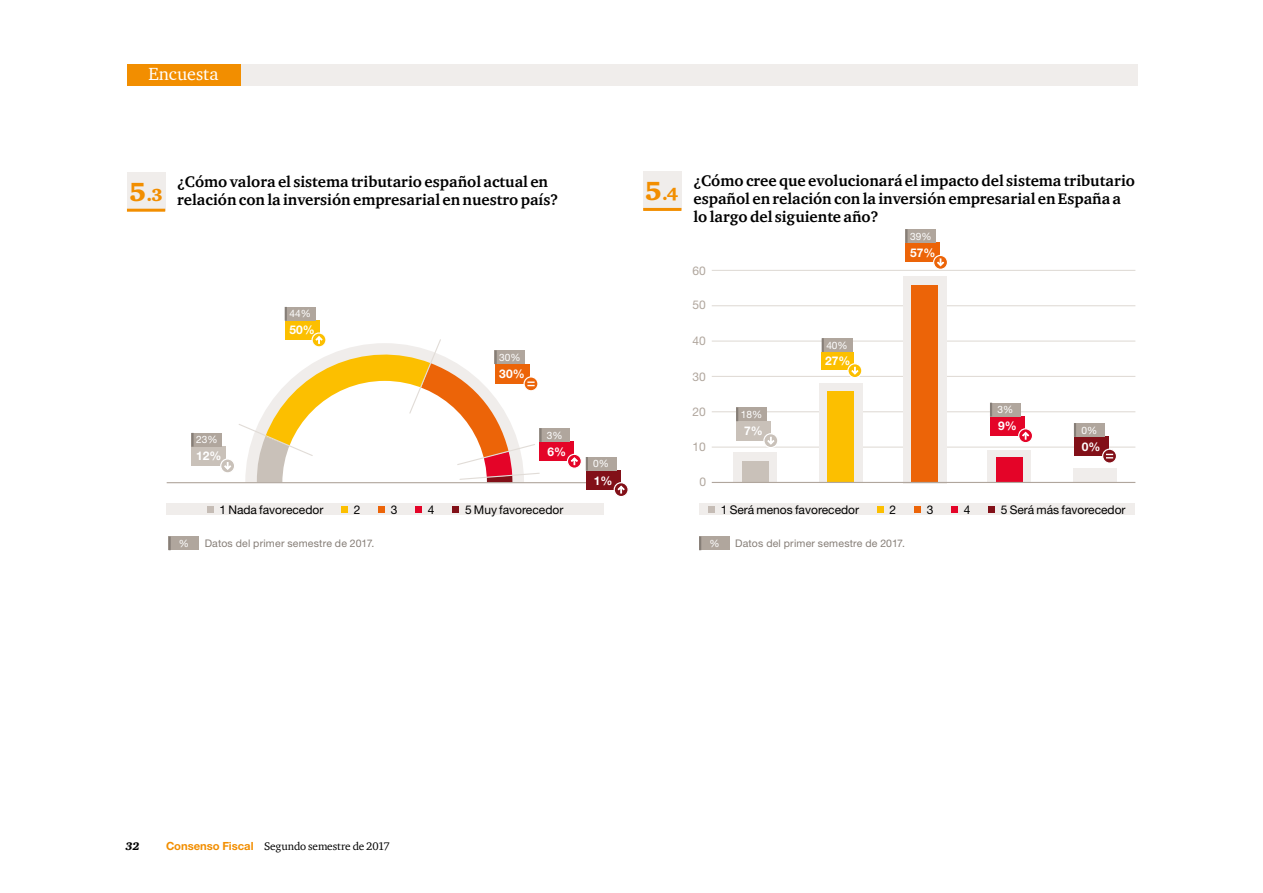
<style>
.page{position:relative;width:1263px;height:893px;background:#fff}
.page>*{position:absolute;margin:0;border:0;box-sizing:border-box;transform-origin:0 0}
.t1{font:18px "ITC Charter Com";letter-spacing:.005em;color:#fff}
.t2{font:900 18px "Charter IT Cby BT";color:#f28e00}
.t3{font:700 15.75px/18px "ITC Charter Com";color:#000}
.t4{font:12px "Helvetica Neue LT Std";color:#000}
.t5{font:700 12px "Helvetica Neue LT Std";color:#fff}
.t6{font:12px "Helvetica Neue LT Std";color:#b0a69d}
.t7{font:11.25px "ITC Charter Com";letter-spacing:-.01em;color:#000}
.t8{font:italic 900 11.25px "ITC Charter Com";color:#000}
.t9{font:10.5px "Helvetica Neue LT Std";letter-spacing:.02em;color:#867e77}
.t10{font:10.2px "Helvetica Neue LT Std";color:#fff}
.s1{font-size:27px}
.s2{font-family:"Helvetica Neue LT Std";font-weight:700;color:#f28e00}
</style>
<div class="page">
<hr style="left:712px;top:270px;width:423px;height:1px;background:#e1dcd7">
<hr style="left:712px;top:305px;width:423px;height:1px;background:#e1dcd7">
<hr style="left:712px;top:340px;width:423px;height:2px;background:#e1dcd7">
<hr style="left:712px;top:376px;width:423px;height:1px;background:#e1dcd7">
<hr style="left:712px;top:411px;width:423px;height:1px;background:#e1dcd7">
<hr style="left:712px;top:447px;width:423px;height:1px;background:#e1dcd7">
<div style="left:1074px;top:437px;width:34px;height:19px;background:#821018"></div>
<div style="left:1074px;top:423px;width:31px;height:14px;background:#b0a69d"></div>
<svg style="left:1074px;top:423px;width:2px;height:14px"></svg>
<svg style="left:1102px;top:449px;width:14px;height:14px"></svg>
<div style="left:1102px;top:449px;width:15px;height:15px;border:1px solid #fff;border-radius:50%"></div>
<svg style="left:1106px;top:454px;width:7px;height:4px"></svg>
<div style="left:1073px;top:468px;width:43px;height:15px;background:#f0edeb"></div>
<div style="left:643px;top:171px;width:38px;height:38px;background:#f0edeb"></div>
<hr style="left:643px;top:208px;width:38px;height:3px;background:#f28e00">
<div style="left:127px;top:172px;width:38px;height:38px;background:#f0edeb"></div>
<hr style="left:127px;top:209px;width:38px;height:3px;background:#f28e00">
<div style="left:285px;top:321px;width:35px;height:18px;background:#fcbf00"></div>
<div style="left:539px;top:442px;width:35px;height:19px;background:#e40428"></div>
<div style="left:191px;top:447px;width:35px;height:19px;background:#c9c1b9"></div>
<div style="left:127px;top:64px;width:114px;height:22px;background:#f28e00"></div>
<div style="left:241px;top:64px;width:896px;height:22px;background:#f0edeb"></div>
<div style="left:167px;top:503px;width:437px;height:12px;background:#f0edeb"></div>
<div style="left:207px;top:506px;width:6px;height:7px;background:#c5bcb5"></div>
<div style="left:341px;top:506px;width:7px;height:7px;background:#fcbf00"></div>
<div style="left:378px;top:506px;width:7px;height:7px;background:#ec6408"></div>
<div style="left:416px;top:506px;width:6px;height:7px;background:#e40428"></div>
<div style="left:453px;top:506px;width:6px;height:7px;background:#821018"></div>
<div style="left:699px;top:503px;width:436px;height:12px;background:#f0edeb"></div>
<div style="left:708px;top:506px;width:7px;height:7px;background:#c5bcb5"></div>
<div style="left:877px;top:506px;width:6px;height:7px;background:#fcbf00"></div>
<div style="left:914px;top:506px;width:7px;height:7px;background:#ec6408"></div>
<div style="left:951px;top:506px;width:7px;height:7px;background:#e40428"></div>
<div style="left:988px;top:506px;width:7px;height:7px;background:#821018"></div>
<div style="left:169px;top:536px;width:30px;height:14px;background:#b0a69d"></div>
<svg style="left:169px;top:536px;width:2px;height:14px"></svg>
<div style="left:699px;top:536px;width:31px;height:14px;background:#b0a69d"></div>
<svg style="left:699px;top:536px;width:2px;height:14px"></svg>
<div style="left:191px;top:433px;width:31px;height:14px;background:#b0a69d"></div>
<hr style="left:191px;top:433px;width:3px;height:14px;background:#867e77">
<div style="left:285px;top:307px;width:30px;height:14px;background:#b0a69d"></div>
<svg style="left:285px;top:307px;width:2px;height:14px"></svg>
<div style="left:539px;top:428px;width:31px;height:14px;background:#b0a69d"></div>
<hr style="left:539px;top:428px;width:3px;height:14px;background:#867e77">
<svg style="left:567px;top:454px;width:14px;height:14px"></svg>
<div style="left:567px;top:454px;width:15px;height:15px;border:1px solid #fff;border-radius:50%"></div>
<svg style="left:571px;top:457px;width:7px;height:8px"></svg>
<div style="left:987px;top:450px;width:44px;height:33px;background:#f0edeb"></div>
<div style="left:996px;top:458px;width:26px;height:24px;background:#e40428"></div>
<div style="left:990px;top:416px;width:35px;height:19px;background:#e40428"></div>
<div style="left:990px;top:403px;width:31px;height:13px;background:#b0a69d"></div>
<svg style="left:990px;top:403px;width:2px;height:13px"></svg>
<svg style="left:1019px;top:429px;width:13px;height:14px"></svg>
<div style="left:1018px;top:428px;width:15px;height:15px;border:1px solid #fff;border-radius:50%"></div>
<svg style="left:1022px;top:432px;width:7px;height:7px"></svg>
<div style="left:311px;top:332px;width:16px;height:15px;border:1px solid #fff;border-radius:50%"></div>
<div style="left:819px;top:383px;width:43px;height:100px;background:#f0edeb"></div>
<div style="left:827px;top:392px;width:27px;height:90px;background:#fcbf00"></div>
<div style="left:822px;top:352px;width:32px;height:18px;background:#fcbf00"></div>
<div style="left:822px;top:338px;width:30px;height:14px;background:#b0a69d"></div>
<svg style="left:822px;top:338px;width:2px;height:14px"></svg>
<svg style="left:848px;top:364px;width:14px;height:14px"></svg>
<div style="left:847px;top:363px;width:15px;height:15px;border:1px solid #fff;border-radius:50%"></div>
<svg style="left:851px;top:367px;width:7px;height:8px"></svg>
<div style="left:903px;top:276px;width:43px;height:207px;background:#f0edeb"></div>
<div style="left:911px;top:285px;width:27px;height:197px;background:#ec6408"></div>
<div style="left:905px;top:243px;width:35px;height:19px;background:#ec6408"></div>
<div style="left:905px;top:229px;width:31px;height:14px;background:#b0a69d"></div>
<svg style="left:905px;top:229px;width:2px;height:14px"></svg>
<svg style="left:934px;top:255px;width:13px;height:14px"></svg>
<div style="left:933px;top:255px;width:15px;height:15px;border:1px solid #fff;border-radius:50%"></div>
<svg style="left:937px;top:259px;width:7px;height:7px"></svg>
<svg style="left:221px;top:459px;width:14px;height:14px"></svg>
<div style="left:220px;top:458px;width:15px;height:15px;border:1px solid #fff;border-radius:50%"></div>
<svg style="left:224px;top:462px;width:7px;height:8px"></svg>
<div style="left:733px;top:452px;width:44px;height:31px;background:#f0edeb"></div>
<div style="left:742px;top:461px;width:26px;height:21px;background:#c9c1b9"></div>
<div style="left:736px;top:421px;width:35px;height:19px;background:#c9c1b9"></div>
<div style="left:736px;top:407px;width:31px;height:14px;background:#b0a69d"></div>
<svg style="left:736px;top:407px;width:2px;height:14px"></svg>
<svg style="left:764px;top:434px;width:14px;height:14px"></svg>
<div style="left:763px;top:433px;width:15px;height:15px;border:1px solid #fff;border-radius:50%"></div>
<svg style="left:767px;top:437px;width:7px;height:7px"></svg>
<hr style="left:167px;top:482px;width:436px;height:1px;background:#b0a69d">
<div style="left:586px;top:471px;width:35px;height:19px;background:#821018"></div>
<div style="left:586px;top:457px;width:31px;height:14px;background:#b0a69d"></div>
<svg style="left:586px;top:457px;width:2px;height:14px"></svg>
<svg style="left:614px;top:483px;width:14px;height:14px"></svg>
<div style="left:614px;top:482px;width:15px;height:15px;border:1px solid #fff;border-radius:50%"></div>
<svg style="left:618px;top:486px;width:7px;height:7px"></svg>
<svg style="left:238px;top:336px;width:302px;height:148px"></svg>
<hr style="left:712px;top:482px;width:423px;height:1px;background:#b0a69d">
<p class="t1" style="left:148px;top:63px;width:72px">Encuesta</p>
<p class="t2" style="left:129px;top:183px;width:35px"><span class="s1">5</span>.3</p>
<p class="t3" style="left:177px;top:172px;width:382px">¿Cómo valora el sistema tributario español actual en relación con la inversión empresarial en nuestro país?</p>
<p class="t10" style="left:196px;top:434px;width:23px">23%</p>
<p class="t5" style="left:196px;top:449px;width:27px">12%</p>
<p class="t10" style="left:289px;top:308px;width:23px">44%</p>
<p class="t5" style="left:289px;top:323px;width:27px">50%</p>
<p class="t10" style="left:499px;top:351px;width:23px">30%</p>
<p class="t5" style="left:499px;top:366px;width:27px">30%</p>
<p class="t10" style="left:547px;top:429px;width:17px">3%</p>
<p class="t5" style="left:547px;top:444px;width:20px">6%</p>
<p class="t10" style="left:593px;top:458px;width:17px">0%</p>
<p class="t5" style="left:594px;top:473px;width:20px">1%</p>
<p class="t2" style="left:645px;top:183px;width:35px"><span class="s1">5</span>.4</p>
<p class="t3" style="left:693px;top:171px;width:443px">¿Cómo cree que evolucionará el impacto del sistema tributario español en relación con la inversión empresarial en España a lo largo del siguiente año?</p>
<p class="t10" style="left:910px;top:230px;width:23px">39%</p>
<p class="t6" style="left:692px;top:263px;width:15px">60</p>
<p class="t6" style="left:692px;top:298px;width:15px">50</p>
<p class="t6" style="left:692px;top:333px;width:15px">40</p>
<p class="t6" style="left:692px;top:370px;width:15px">30</p>
<p class="t6" style="left:692px;top:405px;width:15px">20</p>
<p class="t6" style="left:692px;top:439px;width:15px">10</p>
<p class="t6" style="left:699px;top:475px;width:8px">0</p>
<p class="t10" style="left:741px;top:408px;width:23px">18%</p>
<p class="t5" style="left:744px;top:423px;width:20px">7%</p>
<p class="t10" style="left:826px;top:339px;width:23px">40%</p>
<p class="t5" style="left:825px;top:353px;width:27px">27%</p>
<p class="t5" style="left:910px;top:245px;width:27px">57%</p>
<p class="t10" style="left:997px;top:403px;width:17px">3%</p>
<p class="t5" style="left:998px;top:418px;width:20px">9%</p>
<p class="t10" style="left:1081px;top:424px;width:17px">0%</p>
<p class="t5" style="left:1082px;top:439px;width:20px">0%</p>
<p class="t4" style="left:219px;top:502px;width:105px">1 Nada favorecedor</p>
<p class="t4" style="left:354px;top:502px;width:8px">2</p>
<p class="t4" style="left:391px;top:502px;width:8px">3</p>
<p class="t4" style="left:428px;top:502px;width:8px">4</p>
<p class="t4" style="left:465px;top:502px;width:100px">5 Muy favorecedor</p>
<p class="t4" style="left:721px;top:502px;width:140px">1 Será menos favorecedor</p>
<p class="t4" style="left:889px;top:502px;width:8px">2</p>
<p class="t4" style="left:927px;top:502px;width:8px">3</p>
<p class="t4" style="left:964px;top:502px;width:8px">4</p>
<p class="t4" style="left:1001px;top:502px;width:126px">5 Será más favorecedor</p>
<p class="t10" style="left:179px;top:537px;width:12px">%</p>
<p class="t9" style="left:205px;top:537px;width:171px">Datos del primer semestre de 2017.</p>
<p class="t10" style="left:709px;top:537px;width:12px">%</p>
<p class="t9" style="left:735px;top:537px;width:171px">Datos del primer semestre de 2017.</p>
<p class="t8" style="left:125px;top:840px;width:16px">32</p>
<p class="t7" style="left:166px;top:839px;width:225px"><span class="s2">Consenso Fiscal</span> Segundo semestre de 2017</p>
</div>
